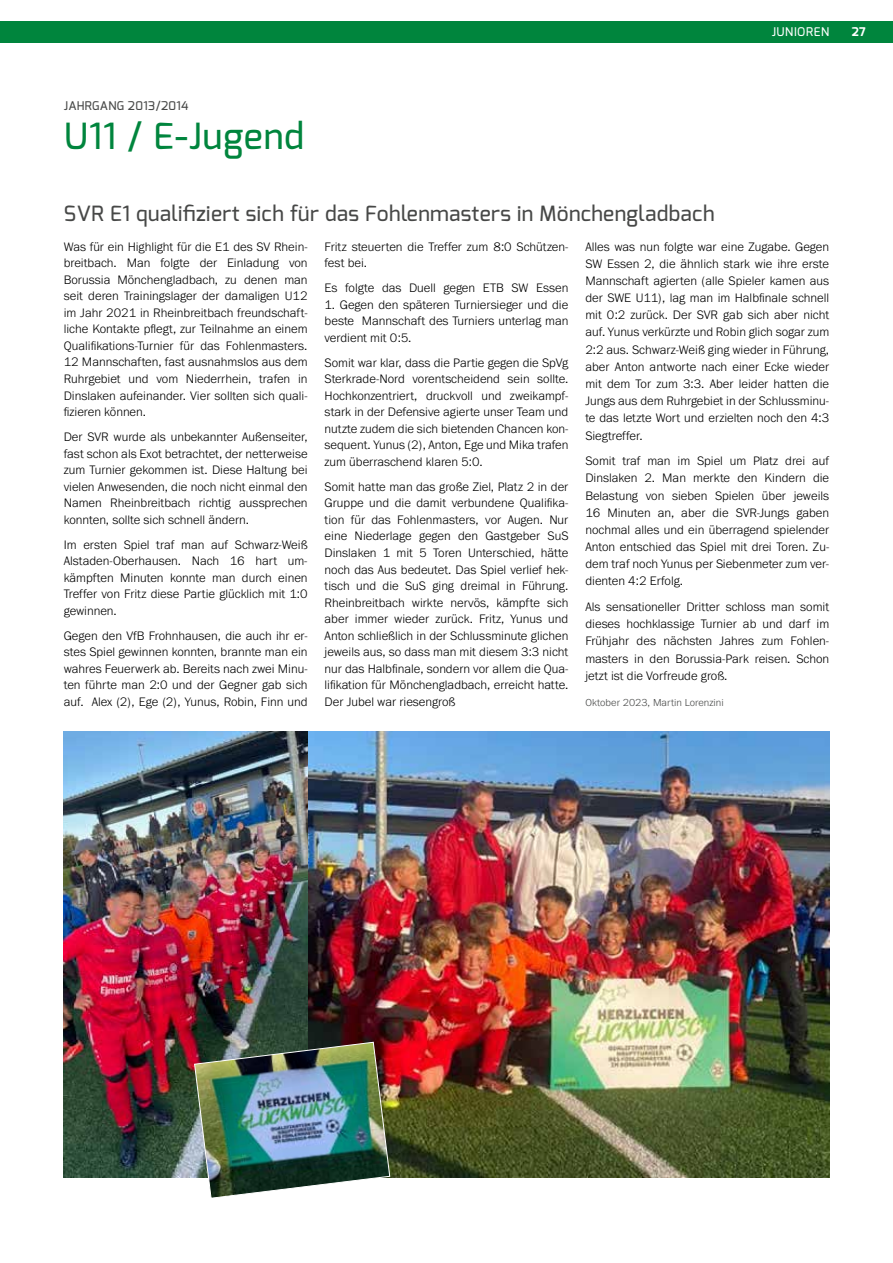
<style>
.page{position:relative;width:893px;height:1263px;background:#fff}
.page>*{position:absolute;margin:0;border:0;box-sizing:border-box;transform-origin:0 0}
.t1{font:500 36px "Exo";letter-spacing:.03em;color:#00853d}
.t2{font:500 21px "Exo";letter-spacing:.02em;color:#474847}
.t3{font:300 12.75px/16.5px "Franklin Gothic URW";color:#000;text-align:justify}
.t4{font:500 12px "Exo";letter-spacing:.03em;color:#474847}
.t5{font:500 12px "Exo";letter-spacing:.05em;color:#fff}
.t6{font:700 12px "Exo";color:#fff}
.t7{font:300 10.5px "Franklin Gothic URW";letter-spacing:.005em;color:#474847}
</style>
<div class="page">
<div style="left:0;top:21px;width:893px;height:22px;background:#00853d"></div>
<img style="left:64px;top:731px;width:765px;height:447px">
<img style="left:194px;top:1041px;width:197px;height:157px">
<p class="t4" style="left:64px;top:98px;width:126px">JAHRGANG 2013/2014</p>
<h1 class="t1" style="left:64px;top:113px;width:242px">U11 / E-Jugend</h1>
<p class="t5" style="left:772px;top:24px;width:59px">JUNIOREN</p>
<p class="t6" style="left:852px;top:24px;width:16px">27</p>
<h2 class="t2" style="left:64px;top:200px;width:652px">SVR E1 qualifiziert sich für das Fohlenmasters in Mönchengladbach</h2>
<p class="t3" style="left:64px;top:238px;width:245px">Was für ein Highlight für die E1 des SV Rhein&shy;breitbach. Man folgte der Einladung von Borussia Mönchengladbach, zu denen man seit deren Trainingslager der damaligen U12 im Jahr 2021 in Rheinbreitbach freundschaft&shy;liche Kontakte pflegt, zur Teilnahme an einem Qualifikations-Turnier für das Fohlenmasters.<br>12 Mannschaften, fast ausnahmslos aus dem Ruhrgebiet und vom Niederrhein, trafen in Dinslaken aufeinander. Vier sollten sich quali&shy;fizieren können.</p>
<p class="t3" style="left:64px;top:428px;width:245px">Der SVR wurde als unbekannter Außenseiter, fast schon als Exot betrachtet, der netterweise zum Turnier gekommen ist. Diese Haltung bei vielen Anwesenden, die noch nicht einmal den Namen Rheinbreitbach richtig aussprechen konnten, sollte sich schnell ändern.</p>
<p class="t3" style="left:64px;top:536px;width:245px">Im ersten Spiel traf man auf Schwarz-Weiß Alstaden-Oberhausen. Nach 16 hart um&shy;kämpften Minuten konnte man durch einen Treffer von Fritz diese Partie glücklich mit 1:0 gewinnen.</p>
<p class="t3" style="left:64px;top:627px;width:245px">Gegen den VfB Frohnhausen, die auch ihr er&shy;stes Spiel gewinnen konnten, brannte man ein wahres Feuerwerk ab. Bereits nach zwei Minu&shy;ten führte man 2:0 und der Gegner gab sich auf. Alex (2), Ege (2), Yunus, Robin, Finn und</p>
<p class="t3" style="left:585px;top:238px;width:245px;line-height:17.1px">Alles was nun folgte war eine Zugabe. Gegen SW Essen 2, die ähnlich stark wie ihre erste Mannschaft agierten (alle Spieler kamen aus der SWE U11), lag man im Halbfinale schnell mit 0:2 zurück. Der SVR gab sich aber nicht auf. Yunus verkürzte und Robin glich sogar zum 2:2 aus. Schwarz-Weiß ging wieder in Führung, aber Anton antworte nach einer Ecke wieder mit dem Tor zum 3:3. Aber leider hatten die Jungs aus dem Ruhrgebiet in der Schlussminu&shy;te das letzte Wort und erzielten noch den 4:3<br>Siegtreffer.</p>
<p class="t3" style="left:585px;top:452px;width:245px;line-height:17.1px">Somit traf man im Spiel um Platz drei auf Dinslaken 2. Man merkte den Kindern die Belastung von sieben Spielen über jeweils 16 Minuten an, aber die SVR-Jungs gaben nochmal alles und ein überragend spielender Anton entschied das Spiel mit drei Toren. Zu&shy;dem traf noch Yunus per Siebenmeter zum ver&shy;dienten 4:2 Erfolg.</p>
<p class="t3" style="left:585px;top:598px;width:245px;line-height:17.1px">Als sensationeller Dritter schloss man somit dieses hochklassige Turnier ab und darf im Frühjahr des nächsten Jahres zum Fohlen&shy;masters in den Borussia-Park reisen. Schon jetzt ist die Vorfreude groß.</p>
<p class="t7" style="left:585px;top:696px;width:140px">Oktober 2023, Martin Lorenzini</p>
<p class="t3" style="left:325px;top:238px;width:245px">Fritz steuerten die Treffer zum 8:0 Schützen&shy;fest bei.</p>
<p class="t3" style="left:325px;top:279px;width:245px">Es folgte das Duell gegen ETB SW Essen</p>
<p class="t3" style="left:325px;top:296px;width:245px">1. Gegen den späteren Turniersieger und die beste Mannschaft des Turniers unterlag man verdient mit 0:5.</p>
<p class="t3" style="left:325px;top:354px;width:245px">Somit war klar, dass die Partie gegen die SpVg Sterkrade-Nord vorentscheidend sein sollte.<br>Hochkonzentriert, druckvoll und zweikampf&shy;stark in der Defensive agierte unser Team und nutzte zudem die sich bietenden Chancen kon&shy;sequent. Yunus (2), Anton, Ege und Mika trafen zum überraschend klaren 5:0.</p>
<p class="t3" style="left:325px;top:478px;width:245px">Somit hatte man das große Ziel, Platz 2 in der Gruppe und die damit verbundene Qualifika&shy;tion für das Fohlenmasters, vor Augen. Nur eine Niederlage gegen den Gastgeber SuS Dinslaken 1 mit 5 Toren Unterschied, hätte noch das Aus bedeutet. Das Spiel verlief hek&shy;tisch und die SuS ging dreimal in Führung.<br>Rheinbreitbach wirkte nervös, kämpfte sich aber immer wieder zurück. Fritz, Yunus und Anton schließlich in der Schlussminute glichen jeweils aus, so dass man mit diesem 3:3 nicht nur das Halbfinale, sondern vor allem die Qua&shy;lifikation für Mönchengladbach, erreicht hatte.<br>Der Jubel war riesengroß</p>
</div>
